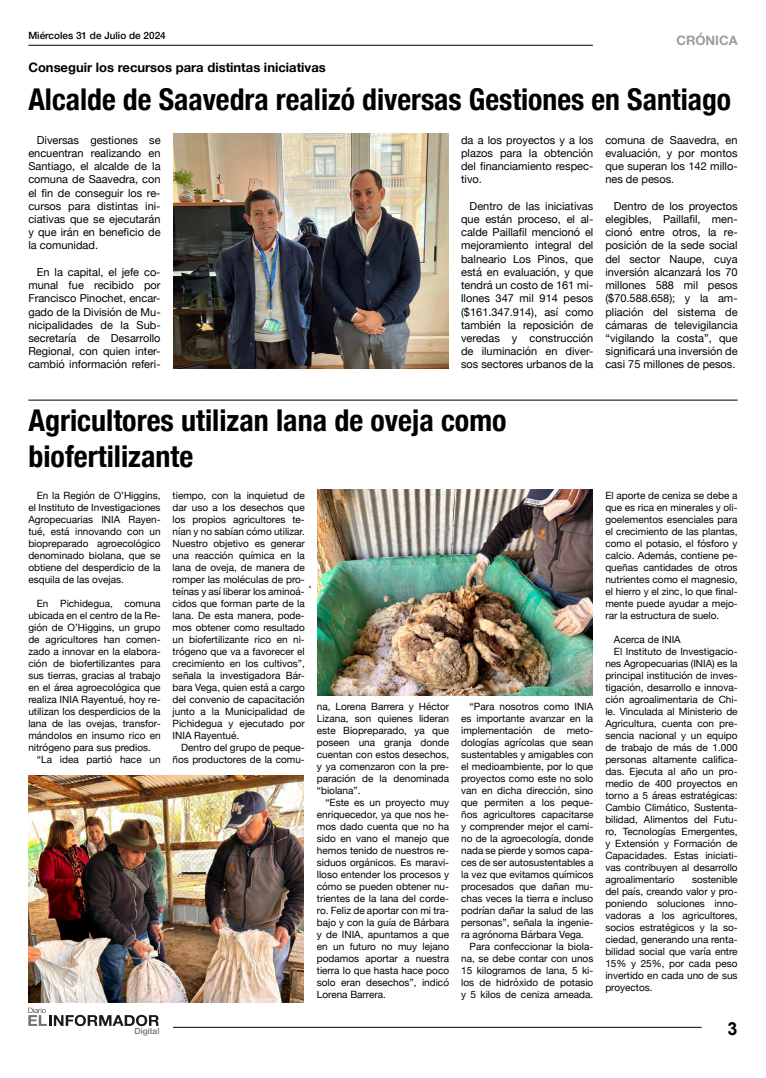
<style>
.page{position:relative;width:766px;height:1078px;background:#fff}
.page>*{position:absolute;margin:0;border:0;box-sizing:border-box;transform-origin:0 0}
.t1{font:700 condensed 30px/36px "Helvetica Neue";color:#000}
.t2{font:700 18px "Arial";color:#000}
.t3{font:700 13px "Helvetica Neue";color:#000}
.t4{font:700 13px "Helvetica Neue";color:#9d9d9c}
.t5{font:11px/13.2px "Helvetica Neue";color:#000;text-align:justify}
.t6{font:10px/12px "Helvetica Neue";color:#000;text-align:justify}
.t7{font:500 10px "Helvetica Neue";color:#000}
.t8{font:500 8.5px "Helvetica Neue";color:#717170}
</style>
<div class="page">
<hr style="left:28px;top:45px;width:564px;height:1px;background:#000">
<hr style="left:173px;top:1026px;width:528px;height:1px;background:#000">
<svg style="left:28px;top:1007px;width:131px;height:18px"></svg>
<hr style="left:28px;top:400px;width:709px;height:1px;background:#000">
<img style="left:173px;top:133px;width:275px;height:236px">
<img style="left:317px;top:489px;width:275px;height:206px">
<img style="left:28px;top:775px;width:275px;height:227px">
<p class="t7" style="left:28px;top:28px;width:139px">Miércoles 31 de Julio de 2024</p>
<h3 class="t3" style="left:28px;top:57px;width:299px">Conseguir los recursos para distintas iniciativas</h3>
<h3 class="t4" style="left:676px;top:30px;width:63px">CRÓNICA</h3>
<h1 class="t1" style="left:28px;top:80px;width:704px">Alcalde de Saavedra realizó diversas Gestiones en Santiago</h1>
<p class="t5" style="left:28px;top:134px;width:134px;text-indent:9px">Diversas gestiones se encuentran realizando en Santiago, el alcalde de la comuna de Saavedra, con el fin de conseguir los re&shy;cursos para distintas ini&shy;ciativas que se ejecutarán y que irán en beneficio de la comunidad.</p>
<p class="t5" style="left:28px;top:266px;width:134px;text-indent:9px">En la capital, el jefe co&shy;munal fue recibido por Francisco Pinochet, encar&shy;gado de la División de Mu&shy;nicipalidades de la Sub&shy;secretaría de Desarrollo Regional, con quien inter&shy;cambió información referi-</p>
<p class="t5" style="left:461px;top:134px;width:134px">da a los proyectos y a los plazos para la obtención del financiamiento respec&shy;tivo.</p>
<p class="t5" style="left:461px;top:200px;width:134px;text-indent:9px">Dentro de las iniciativas que están proceso, el al&shy;calde Paillafil mencionó el mejoramiento integral del balneario Los Pinos, que está en evaluación, y que tendrá un costo de 161 mi&shy;llones 347 mil 914 pesos ($161.347.914), así como también la reposición de veredas y construcción de iluminación en diver&shy;sos sectores urbanos de la</p>
<p class="t5" style="left:605px;top:134px;width:134px">comuna de Saavedra, en evaluación, y por montos que superan los 142 millo&shy;nes de pesos.</p>
<p class="t5" style="left:605px;top:200px;width:134px;text-indent:9px">Dentro de los proyectos elegibles, Paillafil, men&shy;cionó entre otros, la re&shy;posición de la sede social del sector Naupe, cuya inversión alcanzará los 70 millones 588 mil pesos ($70.588.658); y la am&shy;pliación del sistema de cámaras de televigilancia “vigilando la costa”, que significará una inversión de casi 75 millones de pesos.</p>
<h1 class="t1" style="left:28px;top:400px;width:479px">Agricultores utilizan lana de oveja como biofertilizante</h1>
<p class="t6" style="left:28px;top:490px;width:134px;text-indent:8px">En la Región de O’Higgins, el Instituto de Investigaciones Agropecuarias INIA Rayen&shy;tué, está innovando con un biopreparado agroecológico denominado biolana, que se obtiene del desperdicio de la esquila de las ovejas.</p>
<p class="t6" style="left:37px;top:598px;width:125px">En Pichidegua, comuna</p>
<p class="t6" style="left:28px;top:610px;width:134px">ubicada en el centro de la Re-</p>
<p class="t6" style="left:28px;top:622px;width:134px">gión de O’Higgins, un grupo</p>
<p class="t6" style="left:28px;top:634px;width:134px">de agricultores han comen-</p>
<p class="t6" style="left:28px;top:646px;width:134px">zado a innovar en la elabora-</p>
<p class="t6" style="left:28px;top:658px;width:134px">ción de biofertilizantes para</p>
<p class="t6" style="left:28px;top:670px;width:134px">sus tierras, gracias al trabajo</p>
<p class="t6" style="left:28px;top:682px;width:134px">en el área agroecológica que</p>
<p class="t6" style="left:28px;top:694px;width:134px">realiza INIA Rayentué, hoy re-</p>
<p class="t6" style="left:28px;top:706px;width:134px">utilizan los desperdicios de la</p>
<p class="t6" style="left:28px;top:718px;width:134px">lana de las ovejas, transfor-</p>
<p class="t6" style="left:28px;top:730px;width:134px">mándolos en insumo rico en</p>
<p class="t6" style="left:28px;top:742px;width:124px">nitrógeno para sus predios.</p>
<p class="t6" style="left:37px;top:754px;width:125px">“La idea partió hace un</p>
<p class="t6" style="left:172px;top:490px;width:134px">tiempo, con la inquietud de dar uso a los desechos que los propios agricultores te&shy;nían y no sabían cómo utilizar.<br>Nuestro objetivo es generar una reacción química en la lana de oveja, de manera de romper las moléculas de pro&shy;teínas y así liberar los aminoá&shy;cidos que forman parte de la lana. De esta manera, pode&shy;mos obtener como resultado un biofertilizante rico en ni&shy;trógeno que va a favorecer el crecimiento en los cultivos”, señala la investigadora Bár&shy;bara Vega, quien está a cargo del convenio de capacitación junto a la Municipalidad de Pichidegua y ejecutado por INIA Rayentué.</p>
<p class="t6" style="left:172px;top:742px;width:134px;text-align:right">Dentro del grupo de peque&shy;ños productores de la comu-</p>
<p class="t8" style="left:134px;top:1023px;width:26px">Digital</p>
<p class="t6" style="left:317px;top:700px;width:134px">na, Lorena Barrera y Héctor Lizana, son quienes lideran este Biopreparado, ya que poseen una granja donde cuentan con estos desechos, y ya comenzaron con la pre&shy;paración de la denominada “biolana”.</p>
<p class="t6" style="left:317px;top:796px;width:134px;text-indent:8px">“Este es un proyecto muy enriquecedor, ya que nos he&shy;mos dado cuenta que no ha sido en vano el manejo que hemos tenido de nuestros re&shy;siduos orgánicos. Es maravi&shy;lloso entender los procesos y cómo se pueden obtener nu&shy;trientes de la lana del corde&shy;ro. Feliz de aportar con mi tra&shy;bajo y con la guía de Bárbara y de INIA, apuntamos a que en un futuro no muy lejano podamos aportar a nuestra tierra lo que hasta hace poco solo eran desechos”, indicó Lorena Barrera.</p>
<p class="t6" style="left:469px;top:700px;width:125px">“Para nosotros como INIA</p>
<p class="t6" style="left:461px;top:712px;width:134px">es importante avanzar en la</p>
<p class="t6" style="left:461px;top:724px;width:134px">implementación de meto-</p>
<p class="t6" style="left:461px;top:736px;width:134px">dologías agrícolas que sean</p>
<p class="t6" style="left:461px;top:748px;width:134px">sustentables y amigables con</p>
<p class="t6" style="left:461px;top:760px;width:134px">el medioambiente, por lo que</p>
<p class="t6" style="left:461px;top:772px;width:134px">proyectos como este no solo</p>
<p class="t6" style="left:461px;top:784px;width:134px">van en dicha dirección, sino</p>
<p class="t6" style="left:461px;top:796px;width:134px">que permiten a los peque-</p>
<p class="t6" style="left:461px;top:808px;width:134px">ños agricultores capacitarse</p>
<p class="t6" style="left:461px;top:820px;width:134px">y comprender mejor el cami-</p>
<p class="t6" style="left:461px;top:832px;width:134px">no de la agroecología, donde</p>
<p class="t6" style="left:461px;top:844px;width:134px">nada se pierde y somos capa-</p>
<p class="t6" style="left:461px;top:856px;width:134px">ces de ser autosustentables a</p>
<p class="t6" style="left:461px;top:868px;width:134px">la vez que evitamos químicos</p>
<p class="t6" style="left:461px;top:880px;width:134px">procesados que dañan mu-</p>
<p class="t6" style="left:461px;top:892px;width:134px">chas veces la tierra e incluso</p>
<p class="t6" style="left:461px;top:904px;width:134px">podrían dañar la salud de las</p>
<p class="t6" style="left:461px;top:916px;width:134px">personas”, señala la ingenie-</p>
<p class="t6" style="left:461px;top:928px;width:124px">ra agrónoma Bárbara Vega.</p>
<p class="t6" style="left:469px;top:940px;width:125px">Para confeccionar la biola-</p>
<p class="t6" style="left:461px;top:952px;width:134px">na, se debe contar con unos</p>
<p class="t6" style="left:461px;top:964px;width:134px">15 kilogramos de lana, 5 ki-</p>
<p class="t6" style="left:461px;top:976px;width:134px">los de hidróxido de potasio</p>
<p class="t6" style="left:461px;top:988px;width:134px">y 5 kilos de ceniza arneada.</p>
<p class="t6" style="left:605px;top:490px;width:134px">El aporte de ceniza se debe a que es rica en minerales y oli&shy;goelementos esenciales para el crecimiento de las plantas, como el potasio, el fósforo y calcio. Además, contiene pe&shy;queñas cantidades de otros nutrientes como el magnesio, el hierro y el zinc, lo que final&shy;mente puede ayudar a mejo&shy;rar la estructura de suelo.</p>
<p class="t6" style="left:613px;top:634px;width:68px">Acerca de INIA</p>
<p class="t6" style="left:613px;top:646px;width:125px">El Instituto de Investigacio-</p>
<p class="t6" style="left:605px;top:658px;width:134px">nes Agropecuarias (INIA) es la</p>
<p class="t6" style="left:605px;top:670px;width:134px">principal institución de inves-</p>
<p class="t6" style="left:605px;top:682px;width:134px">tigación, desarrollo e innova-</p>
<p class="t6" style="left:605px;top:694px;width:134px">ción agroalimentaria de Chi-</p>
<p class="t6" style="left:605px;top:706px;width:134px">le. Vinculada al Ministerio de</p>
<p class="t6" style="left:605px;top:718px;width:134px">Agricultura, cuenta con pre-</p>
<p class="t6" style="left:605px;top:730px;width:134px">sencia nacional y un equipo</p>
<p class="t6" style="left:605px;top:742px;width:134px">de trabajo de más de 1.000</p>
<p class="t6" style="left:605px;top:754px;width:134px">personas altamente califica-</p>
<p class="t6" style="left:605px;top:766px;width:134px">das. Ejecuta al año un pro-</p>
<p class="t6" style="left:605px;top:778px;width:134px">medio de 400 proyectos en</p>
<p class="t6" style="left:605px;top:790px;width:134px">torno a 5 áreas estratégicas:</p>
<p class="t6" style="left:605px;top:802px;width:134px">Cambio Climático, Sustenta-</p>
<p class="t6" style="left:605px;top:814px;width:134px">bilidad, Alimentos del Futu-</p>
<p class="t6" style="left:605px;top:826px;width:134px">ro, Tecnologías Emergentes,</p>
<p class="t6" style="left:605px;top:838px;width:134px">y Extensión y Formación de</p>
<p class="t6" style="left:605px;top:850px;width:134px">Capacidades. Estas iniciati-</p>
<p class="t6" style="left:605px;top:862px;width:134px">vas contribuyen al desarrollo</p>
<p class="t6" style="left:605px;top:874px;width:71px">agroalimentario</p>
<p class="t6" style="left:605px;top:874px;width:134px;text-indent:87px">sostenible del país, creando valor y pro&shy;poniendo soluciones inno&shy;vadoras a los agricultores, socios estratégicos y la so&shy;ciedad, generando una renta&shy;bilidad social que varía entre 15% y 25%, por cada peso invertido en cada uno de sus proyectos.</p>
<h2 class="t2" style="left:727px;top:1016px;width:12px">3</h2>
</div>
